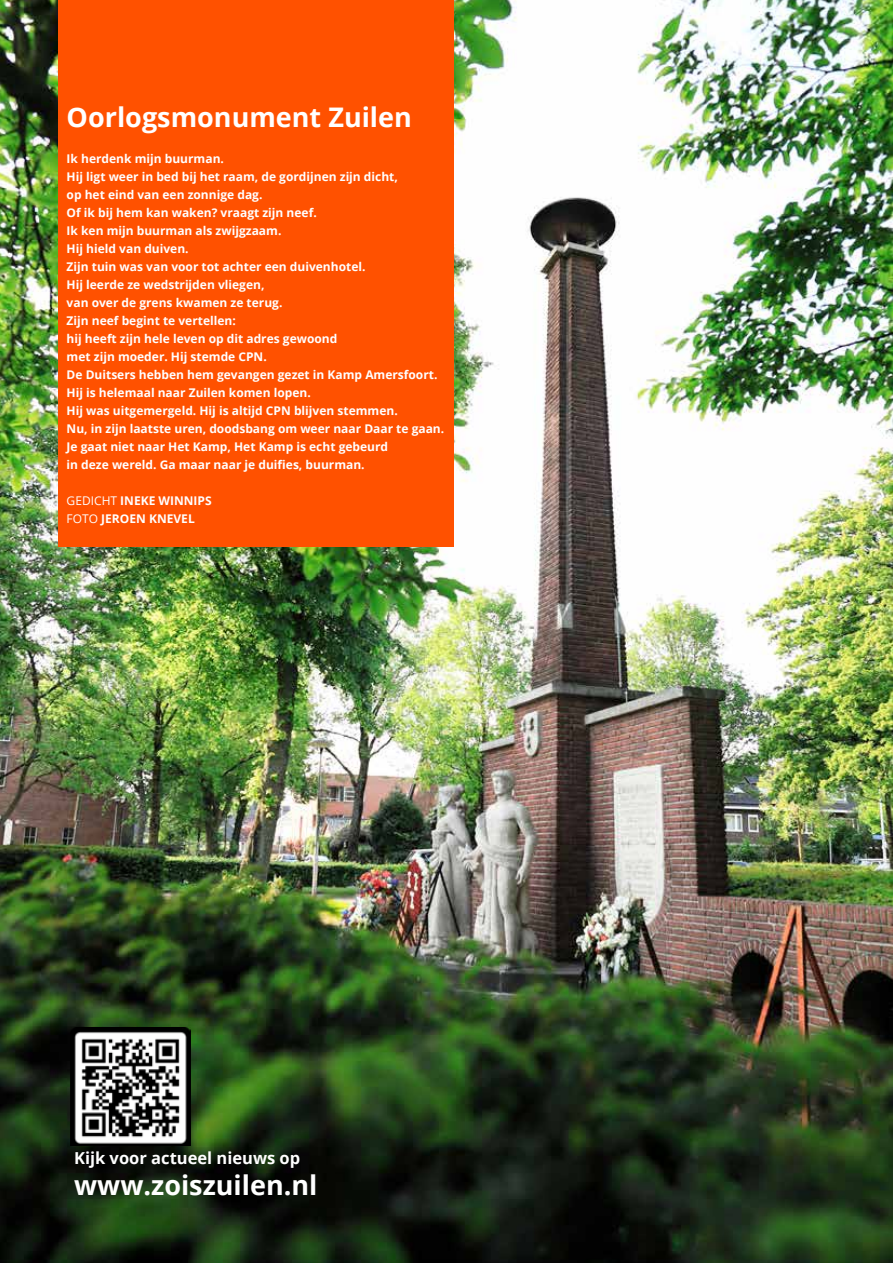
<style>
.page{position:relative;width:893px;height:1263px;background:#fff}
.page>*{position:absolute;margin:0;border:0;box-sizing:border-box;transform-origin:0 0}
.t1{font:700 27px "Open Sans";color:#fff}
.t2{font:700 16.5px "Open Sans";color:#fff}
.t3{font:700 12px/18px "Open Sans";color:#fff}
.s1{font-weight:400}
</style>
<div class="page">
<img style="left:0;top:0;width:893px;height:1263px">
<div style="left:58px;top:0;width:395px;height:546px;background:#ff5100"></div>
<img style="left:70px;top:1027px;width:121px;height:118px">
<h1 class="t1" style="left:67px;top:99px;width:347px">Oorlogsmonument Zuilen</h1>
<p class="t3" style="left:67px;top:150px;width:379px">Ik herdenk mijn buurman.<br>Hij ligt weer in bed bij het raam, de gordijnen zijn dicht,<br>op het eind van een zonnige dag.<br>Of ik bij hem kan waken? vraagt zijn neef.<br>Ik ken mijn buurman als zwijgzaam.<br>Hij hield van duiven.<br>Zijn tuin was van voor tot achter een duivenhotel.<br>Hij leerde ze wedstrijden vliegen,<br>van over de grens kwamen ze terug.<br>Zijn neef begint te vertellen:<br>hij heeft zijn hele leven op dit adres gewoond<br>met zijn moeder. Hij stemde CPN.<br>De Duitsers hebben hem gevangen gezet in Kamp Amersfoort.<br>Hij is helemaal naar Zuilen komen lopen.<br>Hij was uitgemergeld. Hij is altijd CPN blijven stemmen.<br>Nu, in zijn laatste uren, doodsbang om weer naar Daar te gaan.<br>Je gaat niet naar Het Kamp, Het Kamp is echt gebeurd<br>in deze wereld. Ga maar naar je duifies, buurman.</p>
<p class="t3" style="left:67px;top:492px;width:147px"><span class="s1">GEDICHT</span> INEKE WINNIPS<br><span class="s1">FOTO</span> JEROEN KNEVEL</p>
<h2 class="t2" style="left:74px;top:1146px;width:228px">Kijk voor actueel nieuws op</h2>
<h1 class="t1" style="left:74px;top:1166px;width:245px">www.zoiszuilen.nl</h1>
</div>
